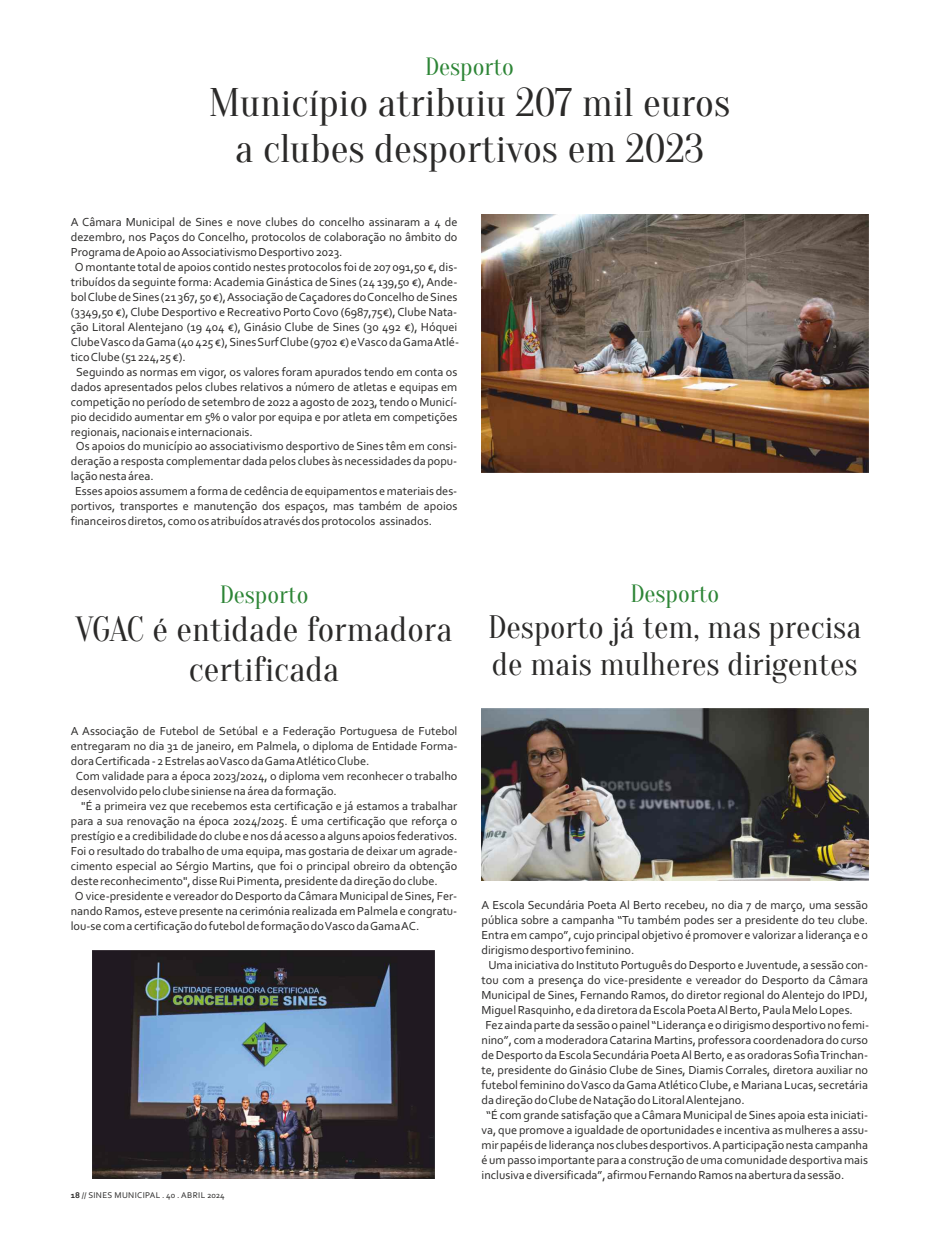
<style>
.page{position:relative;width:939px;height:1241px;background:#fff}
.page>*{position:absolute;margin:0;border:0;box-sizing:border-box;transform-origin:0 0}
.t1{font:40px/45.6px "Oranienbaum";color:#2b2a29;text-align:center}
.t2{font:35px/39.9px "Oranienbaum";color:#2b2a29;text-align:center}
.t3{font:32.5px/37px "Oranienbaum";color:#2b2a29}
.t4{font:25px "Oranienbaum";color:#2d8536}
.t5{font:12.25px "Corbel";color:#2b2a29}
.t6{font:8.75px "Corbel";letter-spacing:.04em;color:#2b2a29}
.s1{font-weight:700}
</style>
<div class="page">
<img style="left:481px;top:708px;width:387px;height:172px">
<img style="left:92px;top:950px;width:343px;height:228px">
<img style="left:481px;top:214px;width:387px;height:258px">
<h3 class="t4" style="left:425px;top:53px;width:90px">Desporto</h3>
<h1 class="t1" style="left:209px;top:81px;width:523px">Município atribuiu 207 mil euros a clubes desportivos em 2023</h1>
<p class="t5" style="left:71px;top:217px;width:388px">A Câmara Municipal de Sines e nove clubes do concelho assinaram a 4 de</p>
<p class="t5" style="left:71px;top:232px;width:388px">dezembro, nos Paços do Concelho, protocolos de colaboração no âmbito do</p>
<p class="t5" style="left:71px;top:247px;width:273px">Programa de Apoio ao Associativismo Desportivo 2023.</p>
<p class="t5" style="left:75px;top:262px;width:384px">O montante total de apoios contido nestes protocolos foi de 207 091,50 €, dis-</p>
<p class="t5" style="left:71px;top:277px;width:388px">tribuídos da seguinte forma: Academia Ginástica de Sines (24 139,50 €), Ande-</p>
<p class="t5" style="left:71px;top:292px;width:388px">bol Clube de Sines (21 367, 50 €), Associação de Caçadores do Concelho de Sines</p>
<p class="t5" style="left:71px;top:306px;width:388px">(3349,50 €), Clube Desportivo e Recreativo Porto Covo (6987,75€), Clube Nata-</p>
<p class="t5" style="left:71px;top:321px;width:388px">ção Litoral Alentejano (19 404 €), Ginásio Clube de Sines (30 492 €), Hóquei</p>
<p class="t5" style="left:71px;top:336px;width:390px">Clube Vasco da Gama (40 425 €), Sines Surf Clube (9702 €) e Vasco da Gama Atlé-</p>
<p class="t5" style="left:71px;top:351px;width:117px">tico Clube (51 224,25 €).</p>
<p class="t5" style="left:76px;top:366px;width:383px">Seguindo as normas em vigor, os valores foram apurados tendo em conta os</p>
<p class="t5" style="left:71px;top:381px;width:388px">dados apresentados pelos clubes relativos a número de atletas e equipas em</p>
<p class="t5" style="left:71px;top:396px;width:388px">competição no período de setembro de 2022 a agosto de 2023, tendo o Municí-</p>
<p class="t5" style="left:71px;top:411px;width:388px">pio decidido aumentar em 5% o valor por equipa e por atleta em competições</p>
<p class="t5" style="left:71px;top:426px;width:183px">regionais, nacionais e internacionais.</p>
<p class="t5" style="left:76px;top:441px;width:383px">Os apoios do município ao associativismo desportivo de Sines têm em consi-</p>
<p class="t5" style="left:71px;top:456px;width:388px">deração a resposta complementar dada pelos clubes às necessidades da popu-</p>
<p class="t5" style="left:71px;top:471px;width:84px">lação nesta área.</p>
<p class="t5" style="left:75px;top:486px;width:384px">Esses apoios assumem a forma de cedência de equipamentos e materiais des-</p>
<p class="t5" style="left:71px;top:501px;width:388px">portivos, transportes e manutenção dos espaços, mas também de apoios</p>
<p class="t5" style="left:71px;top:516px;width:363px">financeiros diretos, como os atribuídos através dos protocolos assinados.</p>
<h3 class="t4" style="left:220px;top:581px;width:90px">Desporto</h3>
<h2 class="t2" style="left:75px;top:609px;width:379px">VGAC é entidade formadora certificada</h2>
<p class="t5" style="left:71px;top:725px;width:388px">A Associação de Futebol de Setúbal e a Federação Portuguesa de Futebol</p>
<p class="t5" style="left:71px;top:740px;width:388px">entregaram no dia 31 de janeiro, em Palmela, o diploma de Entidade Forma-</p>
<p class="t5" style="left:71px;top:755px;width:300px">dora Certificada - 2 Estrelas ao Vasco da Gama Atlético Clube.</p>
<p class="t5" style="left:76px;top:770px;width:383px">Com validade para a época 2023/2024, o diploma vem reconhecer o trabalho</p>
<p class="t5" style="left:71px;top:785px;width:268px">desenvolvido pelo clube siniense na área da formação.</p>
<p class="t5" style="left:81px;top:800px;width:378px">"É a primeira vez que recebemos esta certificação e já estamos a trabalhar</p>
<p class="t5" style="left:71px;top:815px;width:388px">para a sua renovação na época 2024/2025. É uma certificação que reforça o</p>
<p class="t5" style="left:71px;top:830px;width:388px">prestígio e a credibilidade do clube e nos dá acesso a alguns apoios federativos.</p>
<p class="t5" style="left:71px;top:845px;width:388px">Foi o resultado do trabalho de uma equipa, mas gostaria de deixar um agrade-</p>
<p class="t5" style="left:71px;top:860px;width:388px">cimento especial ao Sérgio Martins, que foi o principal obreiro da obtenção</p>
<p class="t5" style="left:71px;top:875px;width:368px">deste reconhecimento", disse Rui Pimenta, presidente da direção do clube.</p>
<p class="t5" style="left:75px;top:890px;width:384px">O vice-presidente e vereador do Desporto da Câmara Municipal de Sines, Fer-</p>
<p class="t5" style="left:71px;top:905px;width:388px">nando Ramos, esteve presente na cerimónia realizada em Palmela e congratu-</p>
<p class="t5" style="left:71px;top:920px;width:350px">lou-se com a certificação do futebol de formação do Vasco da Gama AC.</p>
<p class="t6" style="left:71px;top:1190px;width:155px"><span class="s1">18</span> // SINES MUNICIPAL . 40 . ABRIL 2024</p>
<h3 class="t4" style="left:630px;top:580px;width:90px">Desporto</h3>
<h3 class="t3" style="left:488px;top:609px;width:375px">Desporto já tem, mas precisa de mais mulheres dirigentes</h3>
<p class="t5" style="left:482px;top:900px;width:388px">A Escola Secundária Poeta Al Berto recebeu, no dia 7 de março, uma sessão</p>
<p class="t5" style="left:482px;top:914px;width:388px">pública sobre a campanha “Tu também podes ser a presidente do teu clube.</p>
<p class="t5" style="left:482px;top:929px;width:388px">Entra em campo”, cujo principal objetivo é promover e valorizar a liderança e o</p>
<p class="t5" style="left:482px;top:944px;width:154px">dirigismo desportivo feminino.</p>
<p class="t5" style="left:488px;top:959px;width:381px">Uma iniciativa do Instituto Português do Desporto e Juventude, a sessão con-</p>
<p class="t5" style="left:482px;top:974px;width:388px">tou com a presença do vice-presidente e vereador do Desporto da Câmara</p>
<p class="t5" style="left:482px;top:989px;width:388px">Municipal de Sines, Fernando Ramos, do diretor regional do Alentejo do IPDJ,</p>
<p class="t5" style="left:482px;top:1004px;width:373px">Miguel Rasquinho, e da diretora da Escola Poeta Al Berto, Paula Melo Lopes.</p>
<p class="t5" style="left:485px;top:1019px;width:385px">Fez ainda parte da sessão o painel “Liderança e o dirigismo desportivo no femi-</p>
<p class="t5" style="left:482px;top:1034px;width:388px">nino”, com a moderadora Catarina Martins, professora coordenadora do curso</p>
<p class="t5" style="left:482px;top:1049px;width:388px">de Desporto da Escola Secundária Poeta Al Berto, e as oradoras Sofia Trinchan-</p>
<p class="t5" style="left:482px;top:1064px;width:388px">te, presidente do Ginásio Clube de Sines, Diamis Corrales, diretora auxiliar no</p>
<p class="t5" style="left:482px;top:1079px;width:388px">futebol feminino do Vasco da Gama Atlético Clube, e Mariana Lucas, secretária</p>
<p class="t5" style="left:482px;top:1094px;width:265px">da direção do Clube de Natação do Litoral Alentejano.</p>
<p class="t5" style="left:486px;top:1109px;width:383px">“É com grande satisfação que a Câmara Municipal de Sines apoia esta iniciati-</p>
<p class="t5" style="left:482px;top:1124px;width:388px">va, que promove a igualdade de oportunidades e incentiva as mulheres a assu-</p>
<p class="t5" style="left:482px;top:1139px;width:388px">mir papéis de liderança nos clubes desportivos. A participação nesta campanha</p>
<p class="t5" style="left:482px;top:1154px;width:388px">é um passo importante para a construção de uma comunidade desportiva mais</p>
<p class="t5" style="left:482px;top:1169px;width:364px">inclusiva e diversificada”, afirmou Fernando Ramos na abertura da sessão.</p>
</div>
